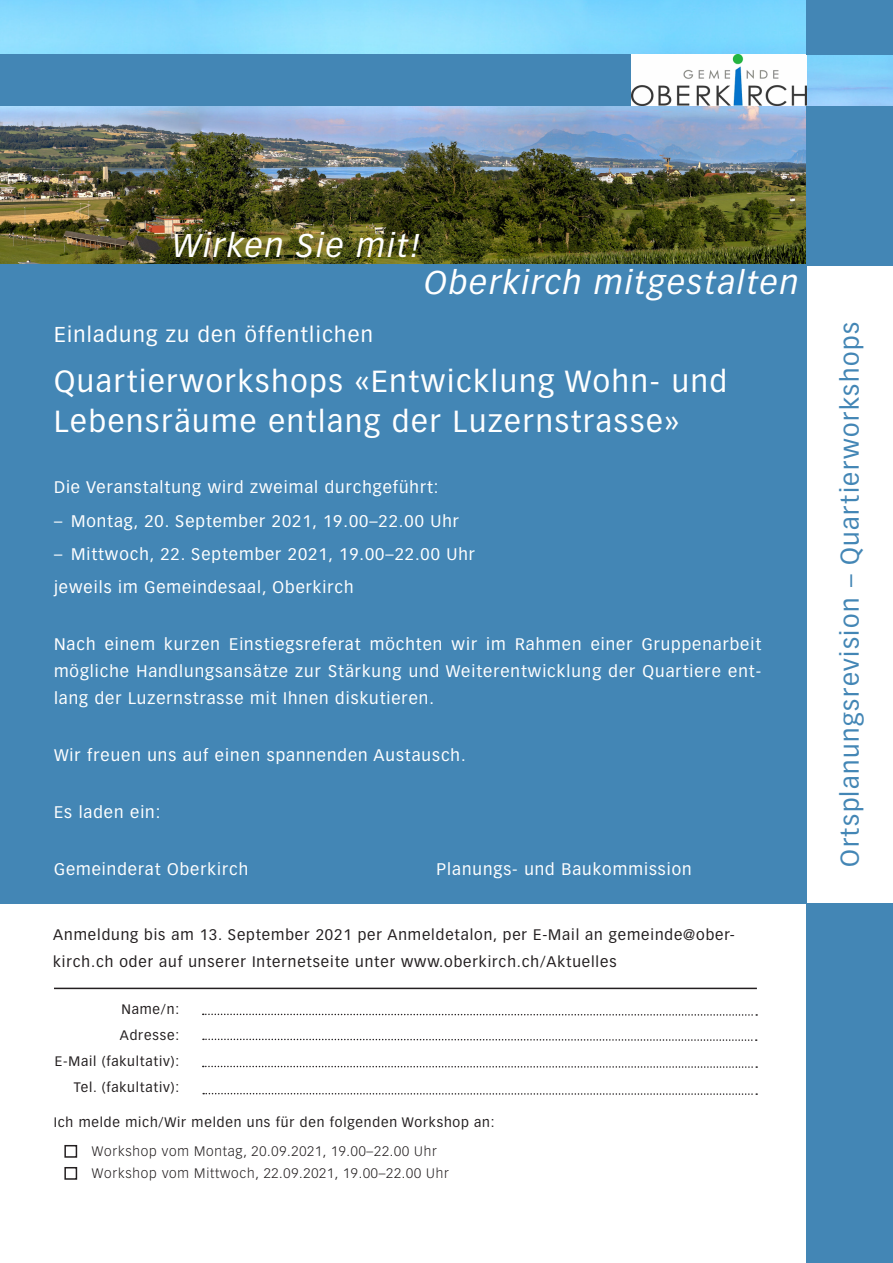
<style>
.page{position:relative;width:893px;height:1263px;background:#fff}
.page>*{position:absolute;margin:0;border:0;box-sizing:border-box;transform-origin:0 0}
.Untertitel_light{font:italic 32.25px "Vectora LH";letter-spacing:.06em;color:#fff}
.Haupttitel_bolld_wei{font:30px "Vectora LH";letter-spacing:.06em;color:#fff}
.Haupttitel_bold{font:25.2px "Vectora LH";letter-spacing:.06em;color:#4386b5}
.Titel_bold_weiss{font:21.15px "Vectora LH";letter-spacing:.06em;color:#fff}
.Überschriften{font:16.5px/27px "Vectora LH";letter-spacing:.06em;color:#fff;text-align:justify}
.Untertitel_light-2{font:15px/27px "Vectora LH";letter-spacing:.06em;color:#231f20}
.Aufzählung{font:300 13.5px "Vectora LH";letter-spacing:.06em;color:#231f20}
.Aufzählung_2{font:13.5px "Vectora LH";letter-spacing:.06em;color:#231f20}
.Fliesstext{font:13.5px "Vectora LH";letter-spacing:.06em;color:#231f20}
</style>
<div class="page">
<img style="left:0;top:0;width:893px;height:266px">
<div style="left:0;top:264px;width:806px;height:640px;background:#4386b5"></div>
<hr style="left:54px;top:988px;width:703px;height:1px;background:#231f20">
<svg style="left:203px;top:1013px;width:554px;height:3px"></svg>
<svg style="left:203px;top:1038px;width:554px;height:3px"></svg>
<svg style="left:203px;top:1065px;width:554px;height:3px"></svg>
<svg style="left:203px;top:1092px;width:554px;height:3px"></svg>
<div style="left:64px;top:1145px;width:13px;height:13px;border:2px solid #231f20"></div>
<div style="left:64px;top:1167px;width:13px;height:13px;border:2px solid #231f20"></div>
<div style="left:806px;top:904px;width:87px;height:359px;background:#4386b5"></div>
<div style="left:807px;top:106px;width:86px;height:160px;background:#4386b5"></div>
<div style="left:0;top:54px;width:807px;height:52px;background:#4386b5"></div>
<img style="left:631px;top:54px;width:176px;height:52px">
<div style="left:807px;top:0;width:86px;height:54px;background:#4386b5"></div>
<p class="Untertitel_light" style="left:173px;top:227px;width:249px">Wirken Sie mit!</p>
<p class="Untertitel_light" style="left:424px;top:264px;width:376px">Oberkirch mitgestalten</p>
<p class="Titel_bold_weiss" style="left:54px;top:322px;width:320px">Einladung zu den öffentlichen</p>
<p class="Haupttitel_bolld_wei" style="left:54px;top:363px;width:675px">Quartierworkshops «Entwicklung Wohn- und</p>
<p class="Haupttitel_bolld_wei" style="left:54px;top:404px;width:627px">Lebensräume entlang der Luzernstrasse»</p>
<p class="Überschriften" style="left:54px;top:474px;width:386px">Die Veranstaltung wird zweimal durchgeführt:</p>
<p class="Überschriften" style="left:54px;top:507px;width:406px">– Montag, 20. September 2021, 19.00–22.00 Uhr</p>
<p class="Überschriften" style="left:54px;top:541px;width:423px">– Mittwoch, 22. September 2021, 19.00–22.00 Uhr</p>
<p class="Überschriften" style="left:54px;top:574px;width:301px">jeweils im Gemeindesaal, Oberkirch</p>
<p class="Überschriften" style="left:54px;top:631px;width:709px">Nach einem kurzen Einstiegsreferat möchten wir im Rahmen einer Gruppenarbeit mögliche Handlungsansätze zur Stärkung und Weiterentwicklung der Quartiere ent&shy;lang der Luzernstrasse mit Ihnen diskutieren.</p>
<p class="Überschriften" style="left:54px;top:742px;width:413px">Wir freuen uns auf einen spannenden Austausch.</p>
<p class="Überschriften" style="left:54px;top:798px;width:108px">Es laden ein:</p>
<p class="Überschriften" style="left:54px;top:855px;width:196px">Gemeinderat Oberkirch</p>
<p class="Überschriften" style="left:437px;top:855px;width:257px">Planungs- und Baukommission</p>
<p class="Untertitel_light-2" style="left:53px;top:921px;width:683px">Anmeldung bis am 13. September 2021 per Anmeldetalon, per E-Mail an gemeinde@ober&shy;kirch.ch oder auf unserer Internetseite unter www.oberkirch.ch/Aktuelles</p>
<p class="Aufzählung_2" style="left:121px;top:1001px;width:59px">Name/n:</p>
<p class="Aufzählung_2" style="left:120px;top:1027px;width:61px">Adresse:</p>
<p class="Aufzählung_2" style="left:55px;top:1053px;width:126px">E-Mail (fakultativ):</p>
<p class="Aufzählung_2" style="left:74px;top:1079px;width:107px">Tel. (fakultativ):</p>
<p class="Fliesstext" style="left:54px;top:1114px;width:442px">Ich melde mich/Wir melden uns für den folgenden Workshop an:</p>
<p class="Aufzählung" style="left:92px;top:1143px;width:346px">Workshop vom Montag, 20.09.2021, 19.00–22.00 Uhr</p>
<p class="Aufzählung" style="left:92px;top:1165px;width:358px">Workshop vom Mittwoch, 22.09.2021, 19.00–22.00 Uhr</p>
<p class="Haupttitel_bold" style="left:835px;top:866px;width:546px;rotate:-90deg">Ortsplanungsrevision – Quartierworkshops</p>
</div>
